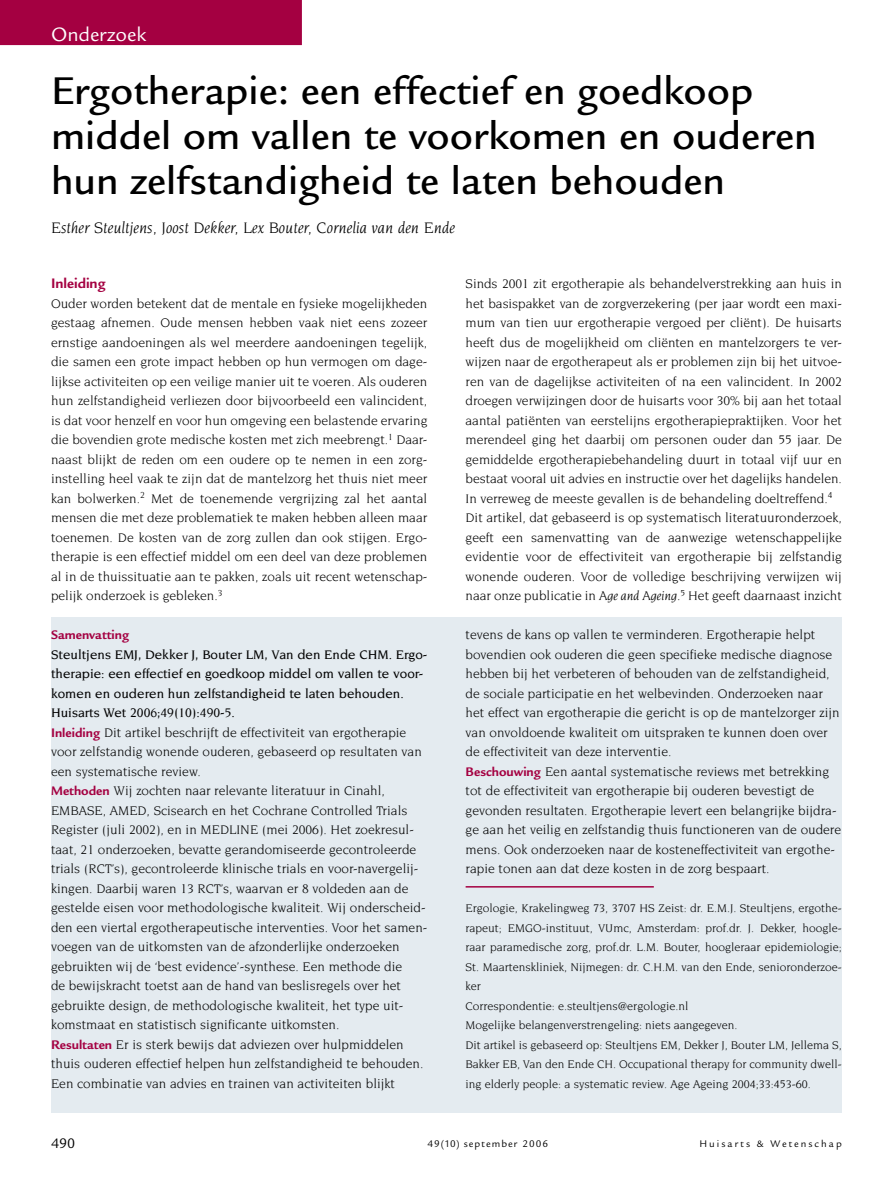
<style>
.page{position:relative;width:893px;height:1191px;background:#fff}
.page>*{position:absolute;margin:0;border:0;box-sizing:border-box;transform-origin:0 0}
.Artikelkop{font:500 42px/45px "Legacy Sans";color:#000}
.Rubriekskop{font:21px "Legacy Sans";color:#fff}
.Auteursgegevens{font:italic 16.5px "Novarese";color:#000}
.Kop1{font:700 15px "Legacy Sans";color:#a40041}
.t1{font:15px "Legacy Sans";color:#000}
.Samenvatting{font:13.5px/19.5px "Novarese";color:#000}
.Samenvatting_lijn{font:13.5px/19.5px "Novarese";color:#000}
.Samenvatting-2{font:500 13.5px/19.5px "Novarese";color:#000}
.Kop_Samenvatting{font:700 13.5px "Legacy Sans";color:#a40041}
.Samenvatting_noot{font:12px/19.5px "Novarese";color:#000;text-align:justify}
.t2{font:10.5px "Legacy Sans";letter-spacing:.1em;color:#000}
.t3{font:10.5px "Legacy Sans";letter-spacing:.19em;color:#000}
.s1{font-family:"Legacy Sans";font-weight:700;color:#a40041}
.s2{font-style:italic}
</style>
<div class="page">
<div style="left:0;top:0;width:302px;height:45px;background:#a40041"></div>
<div style="left:51px;top:617px;width:791px;height:495px;background:#e4ebf0"></div>
<hr style="left:466px;top:886px;width:188px;height:1px;background:#a40041">
<p class="Rubriekskop" style="left:51px;top:22px;width:97px">Onderzoek</p>
<p class="Artikelkop" style="left:51px;top:69px;width:767px">Ergotherapie: een effectief en goedkoop middel om vallen te voorkomen en ouderen hun zelfstandigheid te laten behouden</p>
<p class="Auteursgegevens" style="left:51px;top:219px;width:405px">Esther Steultjens, Joost Dekker, Lex Bouter, Cornelia van den Ende</p>
<p class="Kop1" style="left:51px;top:275px;width:56px">Inleiding</p>
<p class="Samenvatting" style="left:51px;top:293px;width:378px;text-align:justify">Ouder worden betekent dat de mentale en fysieke mogelijkheden gestaag afnemen. Oude mensen hebben vaak niet eens zozeer ernstige aandoeningen als wel meerdere aandoeningen tegelijk, die samen een grote impact hebben op hun vermogen om dage&shy;lijkse activiteiten op een veilige manier uit te voeren. Als ouderen hun zelfstandigheid verliezen door bijvoorbeeld een valincident, is dat voor henzelf en voor hun omgeving een belastende ervaring die bovendien grote medische kosten met zich meebrengt.<sup>1</sup> Daar&shy;naast blijkt de reden om een oudere op te nemen in een zorg&shy;instelling heel vaak te zijn dat de mantelzorg het thuis niet meer kan bolwerken.<sup>2</sup> Met de toenemende vergrijzing zal het aantal mensen die met deze problematiek te maken hebben alleen maar toenemen. De kosten van de zorg zullen dan ook stijgen. Ergo&shy;therapie is een effectief middel om een deel van deze problemen al in de thuissituatie aan te pakken, zoals uit recent wetenschap&shy;pelijk onderzoek is gebleken.<sup>3</sup></p>
<p class="Kop_Samenvatting" style="left:51px;top:627px;width:80px">Samenvatting</p>
<p class="Samenvatting-2" style="left:51px;top:644px;width:378px">Steultjens EMJ, Dekker J, Bouter LM, Van den Ende CHM. Ergo&shy;therapie: een effectief en goedkoop middel om vallen te voor&shy;komen en ouderen hun zelfstandigheid te laten behouden.<br>Huisarts Wet 2006;49(10):490-5.</p>
<p class="Samenvatting" style="left:51px;top:722px;width:372px"><span class="s1">Inleiding</span> Dit artikel beschrijft de effectiviteit van ergotherapie voor zelfstandig wonende ouderen, gebaseerd op resultaten van een systematische review.</p>
<p class="Samenvatting" style="left:51px;top:781px;width:378px"><span class="s1">Methoden</span> Wij zochten naar relevante literatuur in Cinahl, EMBASE, AMED, Scisearch en het Cochrane Controlled Trials Register (juli 2002), en in MEDLINE (mei 2006). Het zoekresul&shy;taat, 21 onderzoeken, bevatte gerandomiseerde gecontroleerde trials (RCT’s), gecontroleerde klinische trials en voor-navergelij&shy;kingen. Daarbij waren 13 RCT’s, waarvan er 8 voldeden aan de gestelde eisen voor methodologische kwaliteit. Wij onderscheid&shy;den een viertal ergotherapeutische interventies. Voor het samen&shy;voegen van de uitkomsten van de afzonderlijke onderzoeken gebruikten wij de ‘best evidence’-synthese. Een methode die<br>de bewijskracht toetst aan de hand van beslisregels over het gebruikte design, de methodologische kwaliteit, het type uit&shy;komstmaat en statistisch significante uitkomsten.</p>
<p class="Samenvatting" style="left:51px;top:1034px;width:374px"><span class="s1">Resultaten</span> Er is sterk bewijs dat adviezen over hulpmiddelen thuis ouderen effectief helpen hun zelfstandigheid te behouden.<br>Een combinatie van advies en trainen van activiteiten blijkt</p>
<p class="Samenvatting" style="left:466px;top:274px;width:378px;text-align:justify">Sinds 2001 zit ergotherapie als behandelverstrekking aan huis in het basispakket van de zorgverzekering (per jaar wordt een maxi&shy;mum van tien uur ergotherapie vergoed per cliënt). De huisarts heeft dus de mogelijkheid om cliënten en mantelzorgers te ver&shy;wijzen naar de ergotherapeut als er problemen zijn bij het uitvoe&shy;ren van de dagelijkse activiteiten of na een valincident. In 2002 droegen verwijzingen door de huisarts voor 30% bij aan het totaal aantal patiënten van eerstelijns ergotherapiepraktijken. Voor het merendeel ging het daarbij om personen ouder dan 55 jaar. De gemiddelde ergotherapiebehandeling duurt in totaal vijf uur en bestaat vooral uit advies en instructie over het dagelijks handelen.<br>In verreweg de meeste gevallen is de behandeling doeltreffend.<sup>4</sup></p>
<p class="Samenvatting" style="left:466px;top:508px;width:378px;text-align:justify">Dit artikel, dat gebaseerd is op systematisch literatuuronderzoek, geeft een samenvatting van de aanwezige wetenschappelijke evidentie voor de effectiviteit van ergotherapie bij zelfstandig wonende ouderen. Voor de volledige beschrijving verwijzen wij naar onze publicatie in <span class="s2">Age and Ageing</span>.<sup>5</sup> Het geeft daarnaast inzicht</p>
<p class="Samenvatting" style="left:466px;top:625px;width:376px">tevens de kans op vallen te verminderen. Ergotherapie helpt bovendien ook ouderen die geen specifieke medische diagnose hebben bij het verbeteren of behouden van de zelfstandigheid, de sociale participatie en het welbevinden. Onderzoeken naar het effect van ergotherapie die gericht is op de mantelzorger zijn van onvoldoende kwaliteit om uitspraken te kunnen doen over de effectiviteit van deze interventie.</p>
<p class="Samenvatting_lijn" style="left:466px;top:761px;width:377px"><span class="s1">Beschouwing</span> Een aantal systematische reviews met betrekking tot de effectiviteit van ergotherapie bij ouderen bevestigt de gevonden resultaten. Ergotherapie levert een belangrijke bijdra&shy;ge aan het veilig en zelfstandig thuis functioneren van de oudere mens. Ook onderzoeken naar de kosteneffectiviteit van ergothe&shy;rapie tonen aan dat deze kosten in de zorg bespaart.</p>
<p class="Samenvatting_noot" style="left:466px;top:898px;width:378px">Ergologie, Krakelingweg 73, 3707 HS Zeist: dr. E.M.J. Steultjens, ergothe&shy;rapeut; EMGO-instituut, VUmc, Amsterdam: prof.dr. J. Dekker, hoogle&shy;raar paramedische zorg, prof.dr. L.M. Bouter, hoogleraar epidemiologie; St. Maartenskliniek, Nijmegen: dr. C.H.M. van den Ende, senioronderzoe&shy;ker</p>
<p class="Samenvatting_noot" style="left:466px;top:996px;width:224px">Correspondentie: e.steultjens@ergologie.nl</p>
<p class="Samenvatting_noot" style="left:466px;top:1015px;width:273px">Mogelijke belangenverstrengeling: niets aangegeven.</p>
<p class="Samenvatting_noot" style="left:466px;top:1035px;width:378px">Dit artikel is gebaseerd op: Steultjens EM, Dekker J, Bouter LM, Jellema S, Bakker EB, Van den Ende CH. Occupational therapy for community dwell&shy;ing elderly people: a systematic review. Age Ageing 2004;33:453-60.</p>
<p class="t1" style="left:51px;top:1134px;width:26px">490</p>
<p class="t2" style="left:427px;top:1138px;width:122px">49(10) september 2006</p>
<p class="t3" style="left:699px;top:1138px;width:144px">Huisarts &amp; Wetenschap</p>
</div>
